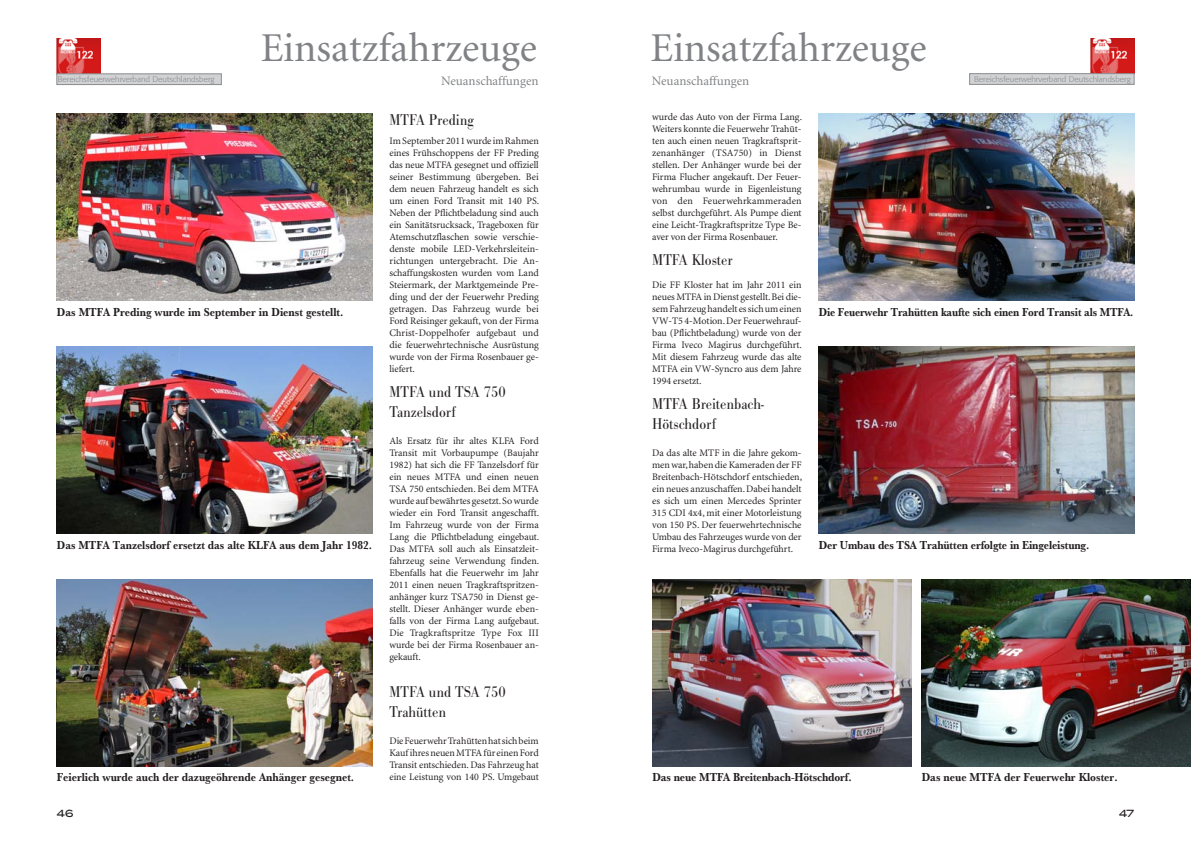
<style>
.page{position:relative;width:1191px;height:842px;background:#fff}
.page>*{position:absolute;margin:0;border:0;box-sizing:border-box;transform-origin:0 0}
.t1{font:41px "Minion";color:#808285}
.t2{font:16.2px/19.5px "URW Bodoni T Ligh Extr Narr";color:#231f20}
.t3{font:13px "Minion";color:#808285}
.t4{font:12px "URW Basker T Bold Extr Narr";color:#231f20}
.t5{font:10px/12px "Minion MM 367 585 10";letter-spacing:-.005em;color:#231f20;text-align:justify}
.t6{font:500 10px "Blair ITC";color:#231f20}
.t7{font:300 8px "Formata";color:#8a8c8f;scale:1.04 1}
</style>
<div class="page">
<img style="left:57px;top:38px;width:43px;height:36px">
<div style="left:57px;top:74px;width:164px;height:11px;background:#d1d2d4;border:1px solid #8a8c8f"></div>
<img style="left:57px;top:113px;width:315px;height:187px">
<img style="left:57px;top:579px;width:315px;height:187px">
<img style="left:57px;top:346px;width:315px;height:187px">
<img style="left:1090px;top:38px;width:44px;height:36px">
<div style="left:969px;top:74px;width:165px;height:11px;background:#d1d2d4;border:1px solid #8a8c8f"></div>
<img style="left:921px;top:579px;width:270px;height:187px">
<img style="left:652px;top:579px;width:259px;height:187px">
<img style="left:818px;top:346px;width:316px;height:187px">
<img style="left:818px;top:113px;width:316px;height:187px">
<h1 class="t1" style="left:261px;top:28px;width:278px">Einsatzfahrzeuge</h1>
<h1 class="t1" style="left:650px;top:28px;width:278px">Einsatzfahrzeuge</h1>
<p class="t7" style="left:58px;top:74px;width:152px">Bereichsfeuerwehrverband Deutschlandsberg</p>
<h3 class="t3" style="left:441px;top:74px;width:99px">Neuanschaffungen</h3>
<h3 class="t3" style="left:652px;top:74px;width:99px">Neuanschaffungen</h3>
<p class="t7" style="left:974px;top:74px;width:152px">Bereichsfeuerwehrverband Deutschlandsberg</p>
<p class="t4" style="left:57px;top:305px;width:288px">Das MTFA Preding wurde im September in Dienst gestellt.</p>
<p class="t4" style="left:57px;top:538px;width:317px">Das MTFA Tanzelsdorf ersetzt das alte KLFA aus dem Jahr 1982.</p>
<p class="t4" style="left:57px;top:771px;width:299px">Feierlich wurde auch der dazugeöhrende Anhänger gesegnet.</p>
<h2 class="t2" style="left:389px;top:111px;width:86px">MTFA Preding</h2>
<p class="t5" style="left:389px;top:135px;width:151px">Im September 2011 wurde im Rahmen eines Frühschoppens der FF Preding das neue MTFA gesegnet und offiziell seiner Bestimmung übergeben. Bei dem neuen Fahrzeug handelt es sich um einen Ford Transit mit 140 PS.<br>Neben der Pflichtbeladung sind auch ein Sanitätsrucksack, Trageboxen für Atemschutzflaschen sowie verschie&shy;denste mobile LED-Verkehrsleitein&shy;richtungen untergebracht. Die An&shy;schaffungskosten wurden vom Land Steiermark, der Marktgemeinde Pre&shy;ding und der der Feuerwehr Preding getragen. Das Fahrzeug wurde bei Ford Reisinger gekauft, von der Firma Christ-Doppelhofer aufgebaut und die feuerwehrtechnische Ausrüstung wurde von der Firma Rosenbauer ge&shy;liefert.</p>
<h2 class="t2" style="left:389px;top:383px;width:118px">MTFA und TSA 750<br>Tanzelsdorf</h2>
<p class="t5" style="left:389px;top:435px;width:151px">Als Ersatz für ihr altes KLFA Ford Transit mit Vorbaupumpe (Baujahr 1982) hat sich die FF Tanzelsdorf für ein neues MTFA und einen neuen TSA 750 entschieden. Bei dem MTFA wurde auf bewährtes gesetzt. So wurde wieder ein Ford Transit angeschafft.<br>Im Fahrzeug wurde von der Firma Lang die Pflichtbeladung eingebaut.<br>Das MTFA soll auch als Einsatzleit&shy;fahrzeug seine Verwendung finden.<br>Ebenfalls hat die Feuerwehr im Jahr 2011 einen neuen Tragkraftspritzen&shy;anhänger kurz TSA750 in Dienst ge&shy;stellt. Dieser Anhänger wurde eben&shy;falls von der Firma Lang aufgebaut.<br>Die Tragkraftspritze Type Fox III wurde bei der Firma Rosenbauer an&shy;gekauft.</p>
<h2 class="t2" style="left:389px;top:683px;width:118px">MTFA und TSA 750<br>Trahütten</h2>
<p class="t5" style="left:389px;top:735px;width:151px">Die Feuerwehr Trahütten hat sich beim Kauf ihres neuen MTFA für einen Ford Transit entschieden. Das Fahrzeug hat eine Leistung von 140 PS. Umgebaut</p>
<p class="t5" style="left:652px;top:111px;width:151px">wurde das Auto von der Firma Lang.<br>Weiters konnte die Feuerwehr Trahüt&shy;ten auch einen neuen Tragkraftsprit&shy;zenanhänger (TSA750) in Dienst stellen. Der Anhänger wurde bei der Firma Flucher angekauft. Der Feuer&shy;wehrumbau wurde in Eigenleistung von den Feuerwehrkammeraden selbst durchgeführt. Als Pumpe dient eine Leicht-Tragkraftspritze Type Be&shy;aver von der Firma Rosenbauer.</p>
<h2 class="t2" style="left:652px;top:251px;width:82px">MTFA Kloster</h2>
<p class="t5" style="left:652px;top:279px;width:151px">Die FF Kloster hat im Jahr 2011 ein neues MTFA in Dienst gestellt. Bei die&shy;sem Fahrzeug handelt es sich um einen VW-T5 4-Motion. Der Feuerwehrauf&shy;bau (Pflichtbeladung) wurde von der Firma Iveco Magirus durchgeführt.<br>Mit diesem Fahrzeug wurde das alte MTFA ein VW-Syncro aus dem Jahre 1994 ersetzt.</p>
<h2 class="t2" style="left:652px;top:395px;width:113px">MTFA Breitenbach-<br>Hötschdorf</h2>
<p class="t5" style="left:652px;top:447px;width:151px">Da das alte MTF in die Jahre gekom&shy;men war, haben die Kameraden der FF Breitenbach-Hötschdorf entschieden, ein neues anzuschaffen. Dabei handelt es sich um einen Mercedes Sprinter 315 CDI 4x4, mit einer Motorleistung von 150 PS. Der feuerwehrtechnische Umbau des Fahrzeuges wurde von der Firma Iveco-Magirus durchgeführt.</p>
<p class="t4" style="left:818px;top:305px;width:316px">Die Feuerwehr Trahütten kaufte sich einen Ford Transit als MTFA.</p>
<p class="t4" style="left:818px;top:538px;width:272px">Der Umbau des TSA Trahütten erfolgte in Eingeleistung.</p>
<p class="t4" style="left:652px;top:771px;width:201px">Das neue MTFA Breitenbach-Hötschdorf.</p>
<p class="t4" style="left:921px;top:771px;width:197px">Das neue MTFA der Feuerwehr Kloster.</p>
<p class="t6" style="left:57px;top:807px;width:19px">46</p>
<p class="t6" style="left:1119px;top:807px;width:17px">47</p>
</div>
